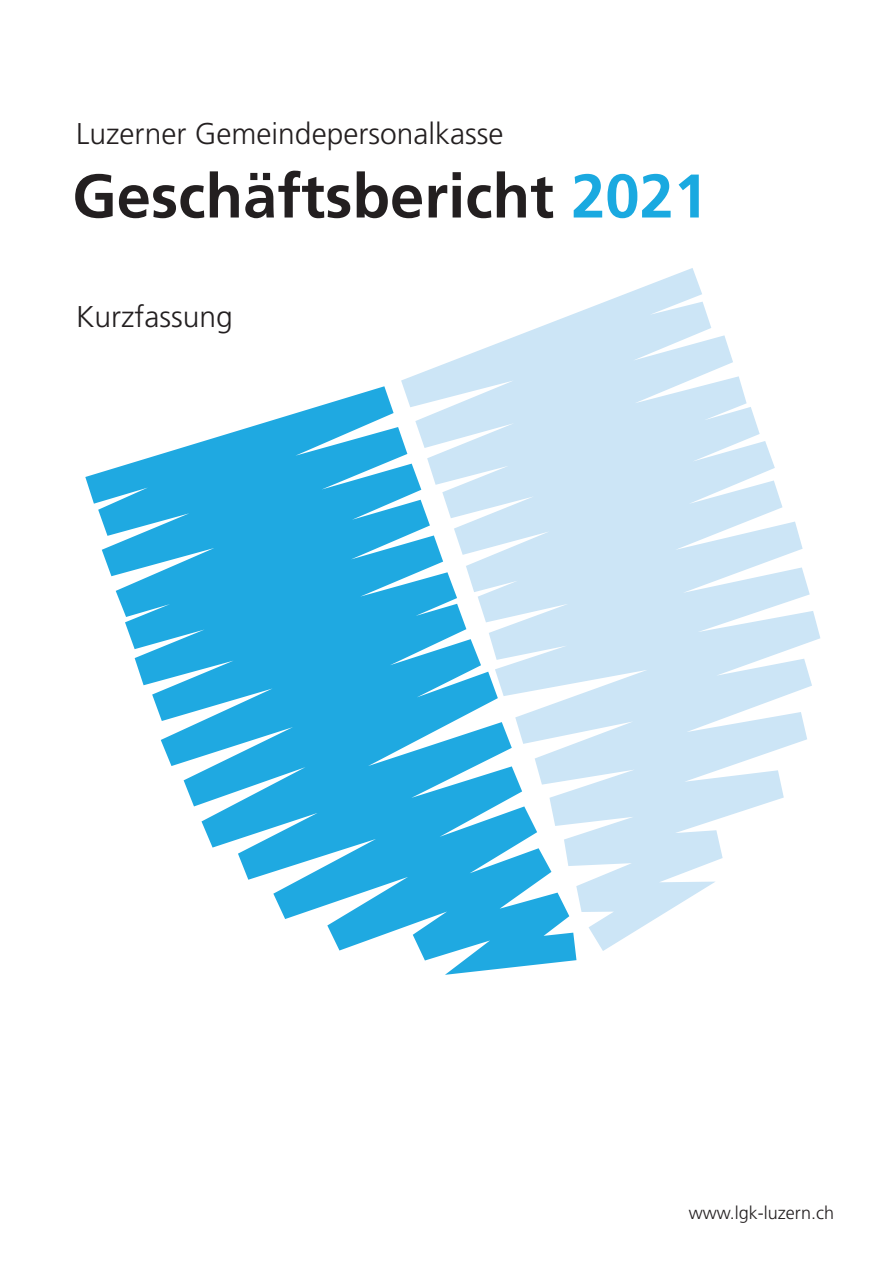
<style>
.page{position:relative;width:893px;height:1263px;background:#fff}
.page>*{position:absolute;margin:0;border:0;box-sizing:border-box;transform-origin:0 0}
.t1{font:700 61.5px "Frutiger";color:#231f20}
.t2{font:300 30px "Frutiger";color:#231f20}
.t3{font:300 18px "Frutiger";color:#231f20}
.s1{color:#1aa9e0}
</style>
<div class="page">
<svg style="left:85px;top:386px;width:491px;height:589px;fill:#1fa9e1"></svg>
<svg style="left:401px;top:268px;width:419px;height:683px;fill:#cce5f6"></svg>
<p class="t2" style="left:76px;top:116px;width:429px">Luzerner Gemeindepersonalkasse</p>
<h1 class="t1" style="left:72px;top:160px;width:637px">Geschäftsbericht <span class="s1">2021</span></h1>
<p class="t2" style="left:76px;top:300px;width:158px">Kurzfassung</p>
<p class="t3" style="left:689px;top:1203px;width:147px">www.lgk-luzern.ch</p>
</div>
